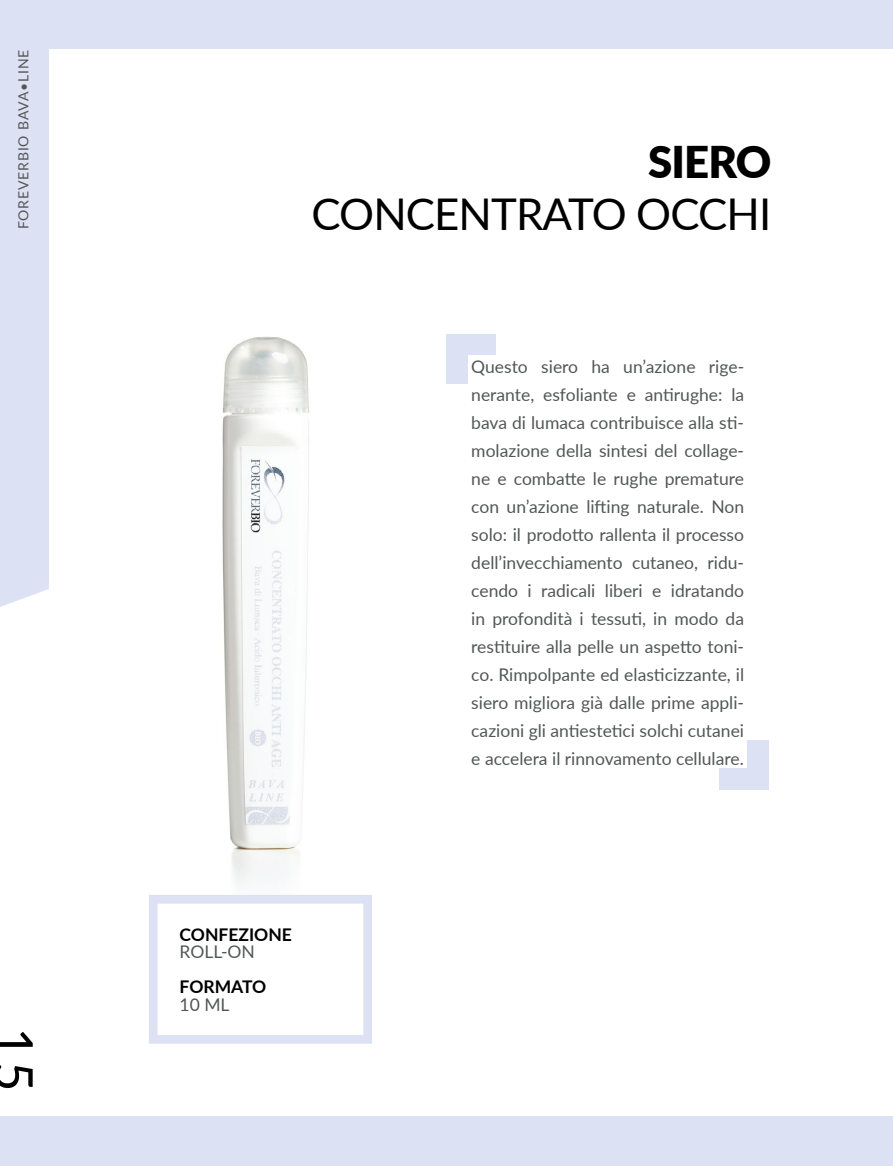
<style>
.page{position:relative;width:893px;height:1166px;background:#fff}
.page>*{position:absolute;margin:0;border:0;box-sizing:border-box;transform-origin:0 0}
.t1{font:52.5px "Lato";color:#000}
.t2{font:43.75px "Lato";letter-spacing:-.02em;color:#000}
.t3{font:900 43.75px "Lato";letter-spacing:-.02em;color:#000}
.t4{font:17.5px/28px "Lato";color:#545656;text-align:justify}
.t5{font:700 17.5px "Lato";color:#000}
.t6{font:14px "Lato";letter-spacing:.06em;color:#545656}
</style>
<div class="page">
<div style="left:0;top:277px;width:49px;height:330px;background:#dce1f3"></div>
<div style="left:0;top:0;width:893px;height:277px;background:#dce1f3"></div>
<div style="left:50px;top:50px;width:843px;height:795px;background:#fff"></div>
<div style="left:0;top:1116px;width:893px;height:50px;background:#dce1f3"></div>
<img style="left:222px;top:336px;width:246px;height:559px">
<div style="left:149px;top:895px;width:223px;height:148px;background:#fff;border:9px solid #dce1f3"></div>
<div style="left:719px;top:740px;width:50px;height:49px;background:#dce1f3"></div>
<div style="left:663px;top:684px;width:84px;height:84px;background:#fff"></div>
<div style="left:446px;top:334px;width:50px;height:49px;background:#dce1f3"></div>
<div style="left:468px;top:356px;width:93px;height:94px;background:#fff"></div>
<p class="t6" style="left:14px;top:229px;width:181px;rotate:-90deg">FOREVERBIO BAVA•LINE</p>
<h1 class="t1" style="left:52px;top:1027px;width:66px;rotate:90deg">15</h1>
<h2 class="t3" style="left:648px;top:129px;width:125px">SIERO</h2>
<h2 class="t2" style="left:312px;top:183px;width:461px">CONCENTRATO OCCHI</h2>
<p class="t4" style="left:471px;top:351px;width:274px">Questo siero ha un’azione rige&shy;nerante, esfoliante e antirughe: la bava di lumaca contribuisce alla sti&shy;molazione della sintesi del collage&shy;ne e combatte le rughe premature con un’azione lifting naturale. Non solo: il prodotto rallenta il processo dell’invecchiamento cutaneo, ridu&shy;cendo i radicali liberi e idratando in profondità i tessuti, in modo da restituire alla pelle un aspetto toni&shy;co. Rimpolpante ed elasticizzante, il siero migliora già dalle prime appli&shy;cazioni gli antiestetici solchi cutanei e accelera il rinnovamento cellulare.</p>
<p class="t5" style="left:180px;top:921px;width:114px">CONFEZIONE</p>
<p class="t4" style="left:180px;top:937px;width:77px">ROLL-ON</p>
<p class="t5" style="left:180px;top:974px;width:88px">FORMATO</p>
<p class="t4" style="left:180px;top:989px;width:51px">10 ML</p>
</div>
